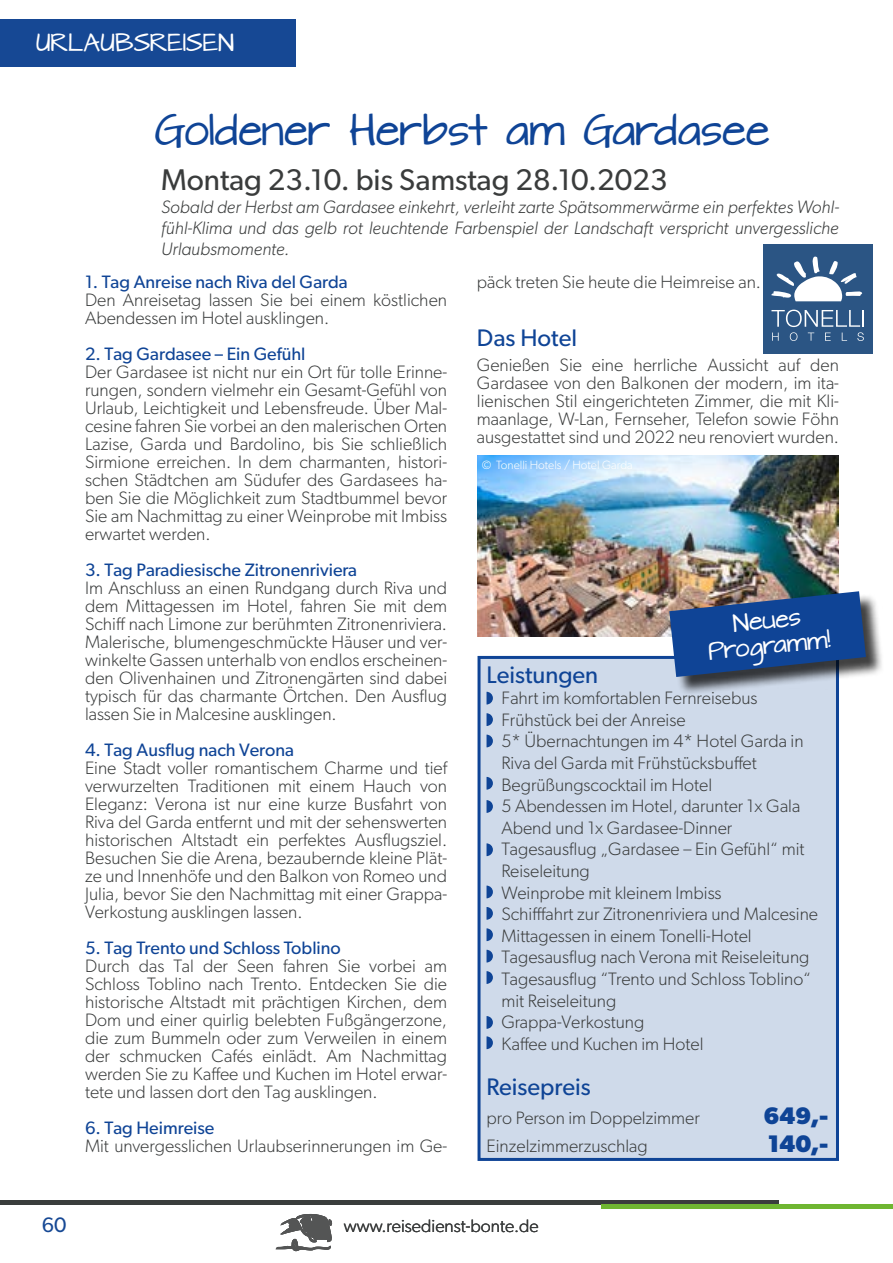
<style>
.page{position:relative;width:893px;height:1263px;background:#fff}
.page>*{position:absolute;margin:0;border:0;box-sizing:border-box;transform-origin:0 0}
.t1{font:37.5px "Architects Daughter";color:#0f4496}
.t2{font:30px "Gibson";color:#3a3c3c}
.t3{font:24px "Gibson";color:#0f4496}
.t4{font:700 24px "Gibson";color:#0f4496}
.t5{font:21px/25.2px "Architects Daughter";color:#fff;text-align:center}
.t6{font:21px "Gibson";color:#164894}
.t7{font:300 18px/18px "Gibson";color:#3a3c3c;text-align:justify}
.t8{font:italic 300 18px/21px "Gibson";color:#3a3c3c;text-align:justify}
.t9{font:18px "Gibson";color:#0f4496}
.t10{font:300 12px "Gibson";color:#fff}
</style>
<div class="page">
<svg style="left:276px;top:1214px;width:56px;height:37px"></svg>
<div style="left:0;top:1200px;width:778px;height:5px;background:#3a3d3c"></div>
<hr style="left:601px;top:1205px;width:292px;height:4px;background:#6fb631">
<div style="left:0;top:19px;width:296px;height:47px;background:#164894"></div>
<div style="left:479px;top:656px;width:360px;height:505px;background:#cfdaea"></div>
<div style="left:477px;top:656px;width:362px;height:505px;border:3px solid #0f4496"></div>
<svg style="left:486px;top:735px;width:7px;height:12px"></svg>
<svg style="left:486px;top:713px;width:7px;height:13px"></svg>
<svg style="left:486px;top:692px;width:7px;height:12px"></svg>
<svg style="left:486px;top:777px;width:7px;height:13px"></svg>
<svg style="left:486px;top:800px;width:7px;height:13px"></svg>
<svg style="left:486px;top:928px;width:7px;height:13px"></svg>
<svg style="left:486px;top:843px;width:7px;height:13px"></svg>
<svg style="left:486px;top:885px;width:7px;height:13px"></svg>
<svg style="left:486px;top:907px;width:7px;height:13px"></svg>
<img style="left:477px;top:455px;width:362px;height:181px">
<div style="left:672px;top:594px;width:213px;height:102px;background:#000;opacity:.75"></div>
<svg style="left:669px;top:591px;width:197px;height:86px;background:#2a508c"></svg>
<svg style="left:486px;top:950px;width:7px;height:12px"></svg>
<svg style="left:486px;top:971px;width:7px;height:13px"></svg>
<svg style="left:486px;top:1016px;width:7px;height:13px"></svg>
<svg style="left:486px;top:1036px;width:7px;height:13px"></svg>
<div style="left:763px;top:244px;width:110px;height:110px;background:#2b5584"></div>
<svg style="left:771px;top:310px;width:93px;height:31px"></svg>
<svg style="left:771px;top:256px;width:91px;height:45px"></svg>
<p class="t5" style="left:36px;top:32px;width:199px">URLAUBSREISEN</p>
<h1 class="t1" style="left:155px;top:103px;width:616px">Goldener Herbst am Gardasee</h1>
<h2 class="t2" style="left:161px;top:161px;width:508px">Montag 23.10. bis Samstag 28.10.2023</h2>
<p class="t8" style="left:161px;top:196px;width:679px">Sobald der Herbst am Gardasee einkehrt, verleiht zarte Spätsommerwärme ein perfektes Wohl&shy;fühl-Klima und das gelb rot leuchtende Farbenspiel der Landschaft verspricht unvergessliche Urlaubsmomente.</p>
<p class="t9" style="left:85px;top:271px;width:264px">1. Tag Anreise nach Riva del Garda</p>
<p class="t7" style="left:85px;top:291px;width:364px">Den Anreisetag lassen Sie bei einem köstlichen<br>Abendessen im Hotel ausklingen.</p>
<p class="t9" style="left:85px;top:343px;width:222px">2. Tag Gardasee – Ein Gefühl</p>
<p class="t7" style="left:85px;top:363px;width:364px">Der Gardasee ist nicht nur ein Ort für tolle Erinne&shy;rungen, sondern vielmehr ein Gesamt-Gefühl von Urlaub, Leichtigkeit und Lebensfreude. Über Mal&shy;cesine fahren Sie vorbei an den malerischen Orten Lazise, Garda und Bardolino, bis Sie schließlich Sirmione erreichen. In dem charmanten, histori&shy;schen Städtchen am Südufer des Gardasees ha&shy;ben Sie die Möglichkeit zum Stadtbummel bevor Sie am Nachmittag zu einer Weinprobe mit Imbiss erwartet werden.</p>
<p class="t9" style="left:85px;top:559px;width:274px">3. Tag Paradiesische Zitronenriviera</p>
<p class="t7" style="left:85px;top:579px;width:364px">Im Anschluss an einen Rundgang durch Riva und dem Mittagessen im Hotel, fahren Sie mit dem Schiff nach Limone zur berühmten Zitronenriviera.<br>Malerische, blumengeschmückte Häuser und ver&shy;winkelte Gassen unterhalb von endlos erscheinen&shy;den Olivenhainen und Zitronengärten sind dabei typisch für das charmante Örtchen. Den Ausflug lassen Sie in Malcesine ausklingen.</p>
<p class="t9" style="left:85px;top:739px;width:211px">4. Tag Ausflug nach Verona</p>
<p class="t7" style="left:85px;top:759px;width:364px">Eine Stadt voller romantischem Charme und tief verwurzelten Traditionen mit einem Hauch von Eleganz: Verona ist nur eine kurze Busfahrt von Riva del Garda entfernt und mit der sehenswerten historischen Altstadt ein perfektes Ausflugsziel.<br>Besuchen Sie die Arena, bezaubernde kleine Plät&shy;ze und Innenhöfe und den Balkon von Romeo und Julia, bevor Sie den Nachmittag mit einer Grappa-Verkostung ausklingen lassen.</p>
<p class="t9" style="left:85px;top:937px;width:257px">5. Tag Trento und Schloss Toblino</p>
<p class="t7" style="left:85px;top:957px;width:364px">Durch das Tal der Seen fahren Sie vorbei am Schloss Toblino nach Trento. Entdecken Sie die historische Altstadt mit prächtigen Kirchen, dem Dom und einer quirlig belebten Fußgängerzone, die zum Bummeln oder zum Verweilen in einem der schmucken Cafés einlädt. Am Nachmittag werden Sie zu Kaffee und Kuchen im Hotel erwar&shy;tete und lassen dort den Tag ausklingen.</p>
<p class="t9" style="left:85px;top:1117px;width:131px">6. Tag Heimreise</p>
<p class="t7" style="left:85px;top:1137px;width:364px">Mit unvergesslichen Urlaubserinnerungen im Ge-</p>
<p class="t7" style="left:477px;top:273px;width:286px">päck treten Sie heute die Heimreise an.</p>
<h3 class="t3" style="left:477px;top:323px;width:102px">Das Hotel</h3>
<p class="t7" style="left:477px;top:356px;width:364px">Genießen Sie eine herrliche Aussicht auf den Gardasee von den Balkonen der modern, im ita&shy;lienischen Stil eingerichteten Zimmer, die mit Kli&shy;maanlage, W-Lan, Fernseher, Telefon sowie Föhn ausgestattet sind und 2022 neu renoviert wurden.</p>
<p class="t10" style="left:482px;top:458px;width:153px">© Tonelli Hotels / Hotel Garda</p>
<p class="t5" style="left:705px;top:616px;width:124px;rotate:-6deg">Neues<br>Programm!</p>
<h3 class="t3" style="left:486px;top:660px;width:113px">Leistungen</h3>
<p class="t7" style="left:501px;top:687px;width:318px;line-height:21.6px;text-align:left">Fahrt im komfortablen Fernreisebus<br>Frühstück bei der Anreise<br>5* Übernachtungen im 4* Hotel Garda in<br>Riva del Garda mit Frühstücksbuffet<br>Begrüßungscocktail im Hotel<br>5 Abendessen im Hotel, darunter 1x Gala<br>Abend und 1x Gardasee-Dinner<br>Tagesausflug „Gardasee – Ein Gefühl“ mit<br>Reiseleitung<br>Weinprobe mit kleinem Imbiss<br>Schifffahrt zur Zitronenriviera und Malcesine<br>Mittagessen in einem Tonelli-Hotel<br>Tagesausflug nach Verona mit Reiseleitung<br>Tagesausflug “Trento und Schloss Toblino“ mit Reiseleitung<br>Grappa-Verkostung<br>Kaffee und Kuchen im Hotel</p>
<h3 class="t3" style="left:486px;top:1072px;width:106px">Reisepreis</h3>
<p class="t7" style="left:486px;top:1108px;width:215px">pro Person im Doppelzimmer</p>
<h3 class="t4" style="left:763px;top:1101px;width:67px">649,-</h3>
<p class="t7" style="left:486px;top:1137px;width:163px">Einzelzimmerzuschlag</p>
<h3 class="t4" style="left:767px;top:1130px;width:63px">140,-</h3>
<p class="t6" style="left:42px;top:1212px;width:26px">60</p>
<p class="t7" style="left:344px;top:1217px;width:196px">www.reisedienst-bonte.de</p>
</div>
